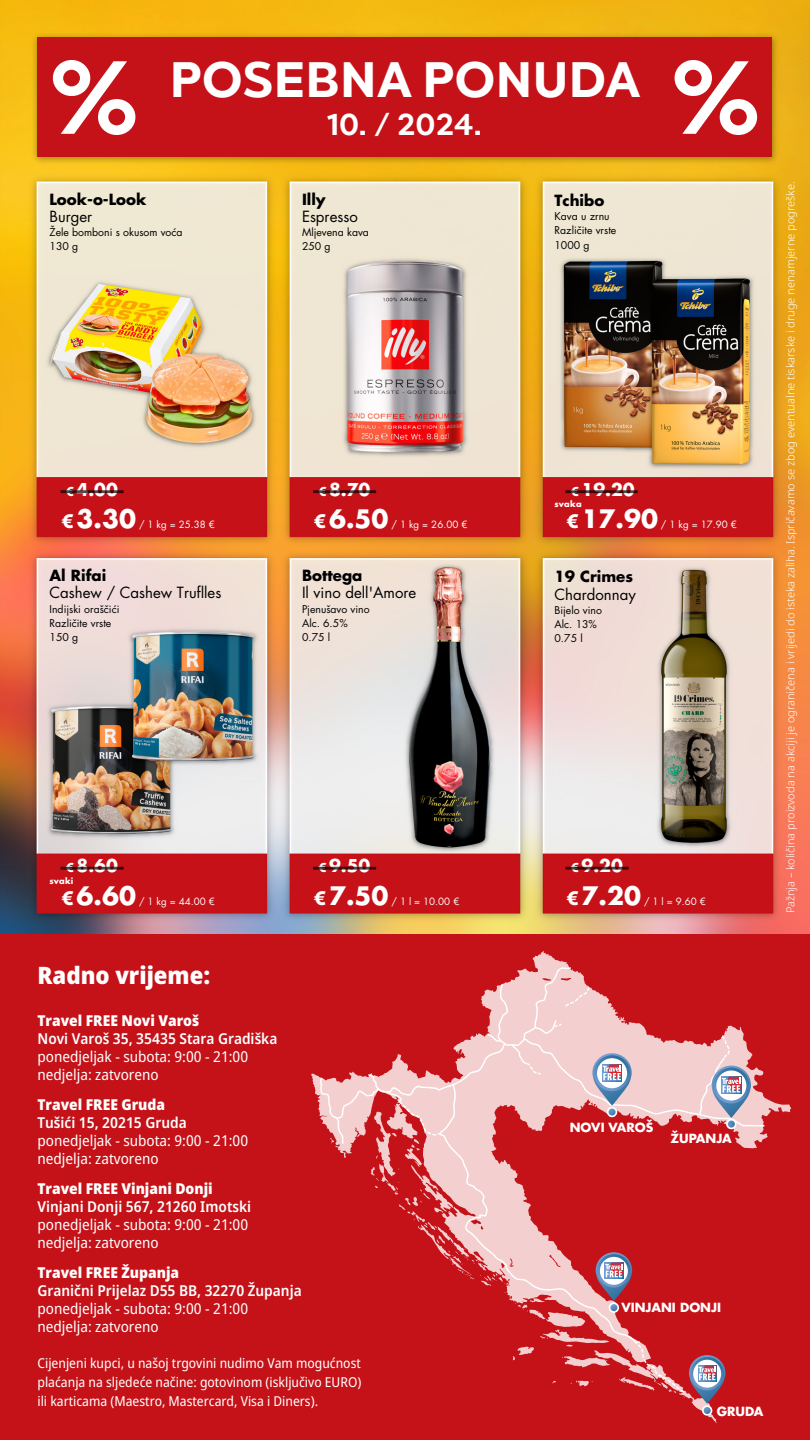
<style>
.page{position:relative;width:810px;height:1440px;background:#fff}
.page>*{position:absolute;margin:0;border:0;box-sizing:border-box;transform-origin:0 0}
.t1{font:700 49.5px "Chronica Pro";letter-spacing:.01em;color:#fff}
.t2{font:700 30px "Chronica Pro";letter-spacing:.01em;color:#fff}
.t3{font:700 24.75px "Futura LT Pro";color:#fff}
.t4{font:900 semi-condensed 24px "Noto Sans";color:#fff}
.t5{font:700 17.25px "Futura LT Pro";color:#fff}
.t6{font:semi-condensed 15px/18px "Noto Sans";color:#fff}
.t7{font:600 semi-condensed 15px "Noto Sans";color:#fff}
.t8{font:900 semi-condensed 15px "Noto Sans";color:#fff}
.t9{font:15px "Futura LT Pro";color:#000}
.t10{font:700 15px "Futura LT Pro";color:#000}
.t11{font:semi-condensed 13.65px/18.8px "Noto Sans";color:#fff;text-align:justify}
.t12{font:700 12.3px "Futura LT Pro";color:#fff}
.t13{font:300 11.02px "Noto Sans";color:#fff}
.t14{font:10.5px/14.2px "Futura LT Pro";color:#000}
.t15{font:9.75px "Futura LT Pro";color:#fff}
.t16{font:700 8.25px "Futura LT Pro";letter-spacing:.025em;color:#fff}
.s1{font-size:12px}
.s2{font-size:18.15px}
.s3{font-size:13.5px}
</style>
<div class="page">
<img style="left:0;top:0;width:810px;height:934px">
<hr style="left:313px;top:867px;width:63px;height:3px;background:#000">
<hr style="left:61px;top:867px;width:63px;height:3px;background:#000">
<hr style="left:566px;top:867px;width:63px;height:3px;background:#000">
<hr style="left:313px;top:490px;width:63px;height:3px;background:#000">
<hr style="left:61px;top:490px;width:63px;height:3px;background:#000">
<hr style="left:566px;top:490px;width:72px;height:3px;background:#000">
<div style="left:0;top:934px;width:810px;height:506px;background:#c51118"></div>
<svg style="left:311px;top:951px;width:480px;height:472px"></svg>
<svg style="left:439px;top:1145px;width:203px;height:199px"></svg>
<svg style="left:319px;top:966px;width:447px;height:179px"></svg>
<div style="left:609px;top:1302px;width:10px;height:11px;border:2px solid #fff;border-radius:50%"></div>
<svg style="left:596px;top:1252px;width:36px;height:60px"></svg>
<div style="left:702px;top:1405px;width:10px;height:11px;border:2px solid #fff;border-radius:50%"></div>
<svg style="left:633px;top:1339px;width:92px;height:76px"></svg>
<img style="left:28px;top:29px;width:754px;height:138px">
<div style="left:38px;top:38px;width:734px;height:120px;background:#c51118"></div>
<svg style="left:53px;top:60px;width:82px;height:75px"></svg>
<svg style="left:675px;top:60px;width:82px;height:75px"></svg>
<h1 class="t1" style="left:170px;top:49px;width:472px">POSEBNA PONUDA</h1>
<h2 class="t2" style="left:327px;top:106px;width:156px">10. / 2024.</h2>
<p class="t10" style="left:50px;top:187px;width:98px">Look-o-Look</p>
<p class="t9" style="left:50px;top:206px;width:44px">Burger</p>
<p class="t14" style="left:50px;top:225px;width:135px">Žele bomboni s okusom voća<br>130 g</p>
<p class="t10" style="left:302px;top:187px;width:25px">Illy</p>
<p class="t9" style="left:302px;top:206px;width:57px">Espresso</p>
<p class="t14" style="left:302px;top:225px;width:69px">Mljevena kava<br>250 g</p>
<p class="t10" style="left:555px;top:189px;width:51px">Tchibo</p>
<p class="t14" style="left:555px;top:209px;width:63px">Kava u zrnu<br>Različite vrste<br>1000 g</p>
<p class="t5" style="left:66px;top:476px;width:54px"><span class="s1">€</span> 4.00</p>
<p class="t5" style="left:318px;top:476px;width:54px"><span class="s1">€</span> 8.70</p>
<p class="t5" style="left:571px;top:476px;width:65px"><span class="s1">€</span> 19.20</p>
<h3 class="t3" style="left:61px;top:500px;width:76px"><span class="s2">€</span>3.30</h3>
<p class="t15" style="left:139px;top:518px;width:77px">/ 1 kg = 25.38 €</p>
<h3 class="t3" style="left:314px;top:500px;width:76px"><span class="s2">€</span>6.50</h3>
<p class="t15" style="left:392px;top:518px;width:77px">/ 1 kg = 26.00 €</p>
<p class="t16" style="left:555px;top:498px;width:29px">svaka</p>
<h3 class="t3" style="left:566px;top:500px;width:93px"><span class="s2">€</span>17.90</h3>
<p class="t15" style="left:661px;top:518px;width:77px">/ 1 kg = 17.90 €</p>
<p class="t10" style="left:50px;top:564px;width:58px">Al Rifai</p>
<p class="t9" style="left:50px;top:583px;width:173px">Cashew / Cashew Truflles</p>
<p class="t14" style="left:50px;top:601px;width:71px">Indijski oraščići<br>Različite vrste<br>150 g</p>
<p class="t10" style="left:302px;top:564px;width:62px">Bottega</p>
<p class="t9" style="left:302px;top:583px;width:116px">Il vino dell'Amore</p>
<p class="t14" style="left:302px;top:601px;width:69px">Pjenušavo vino<br>Alc. 6.5%<br>0.75 l</p>
<p class="t10" style="left:555px;top:565px;width:80px">19 Crimes</p>
<p class="t9" style="left:555px;top:584px;width:83px">Chardonnay</p>
<p class="t14" style="left:555px;top:603px;width:49px">Bijelo vino<br>Alc. 13%<br>0.75 l</p>
<p class="t5" style="left:66px;top:852px;width:54px"><span class="s1">€</span> 8.60</p>
<p class="t5" style="left:318px;top:852px;width:54px"><span class="s1">€</span> 9.50</p>
<p class="t5" style="left:571px;top:852px;width:54px"><span class="s1">€</span> 9.20</p>
<p class="t16" style="left:50px;top:874px;width:25px">svaki</p>
<h3 class="t3" style="left:61px;top:876px;width:76px"><span class="s2">€</span>6.60</h3>
<p class="t15" style="left:139px;top:894px;width:77px">/ 1 kg = 44.00 €</p>
<h3 class="t3" style="left:314px;top:876px;width:76px"><span class="s2">€</span>7.50</h3>
<p class="t15" style="left:392px;top:894px;width:69px">/ 1 l = 10.00 €</p>
<h3 class="t3" style="left:566px;top:876px;width:76px"><span class="s2">€</span>7.20</h3>
<p class="t15" style="left:644px;top:894px;width:63px">/ 1 l = 9.60 €</p>
<h3 class="t4" style="left:38px;top:957px;width:174px">Radno vrijeme:</h3>
<p class="t8" style="left:38px;top:1009px;width:163px">Travel FREE Novi Varoš</p>
<p class="t7" style="left:38px;top:1028px;width:241px">Novi Varoš 35, 35435 Stara Gradiška</p>
<p class="t6" style="left:38px;top:1048px;width:212px">ponedjeljak - subota: 9:00 - 21:00 nedjelja: zatvoreno</p>
<p class="t8" style="left:38px;top:1093px;width:129px">Travel FREE Gruda</p>
<p class="t7" style="left:38px;top:1112px;width:151px">Tušići 15, 20215 Gruda</p>
<p class="t6" style="left:38px;top:1132px;width:212px">ponedjeljak - subota: 9:00 - 21:00 nedjelja: zatvoreno</p>
<p class="t8" style="left:38px;top:1177px;width:177px">Travel FREE Vinjani Donji</p>
<p class="t7" style="left:38px;top:1196px;width:215px">Vinjani Donji 567, 21260 Imotski</p>
<p class="t6" style="left:38px;top:1216px;width:212px">ponedjeljak - subota: 9:00 - 21:00 nedjelja: zatvoreno</p>
<p class="t8" style="left:38px;top:1261px;width:143px">Travel FREE Županja</p>
<p class="t7" style="left:38px;top:1280px;width:266px">Granični Prijelaz D55 BB, 32270 Županja</p>
<p class="t6" style="left:38px;top:1300px;width:212px">ponedjeljak - subota: 9:00 - 21:00 nedjelja: zatvoreno</p>
<p class="t11" style="left:38px;top:1354px;width:325px">Cijenjeni kupci, u našoj trgovini nudimo Vam mogućnost plaćanja na sljedeće načine: gotovinom (isključivo EURO) ili karticama (Maestro, Mastercard, Visa i Diners)<span class="s3">.</span></p>
<p class="t12" style="left:570px;top:1118px;width:85px">NOVI VAROŠ</p>
<p class="t12" style="left:670px;top:1129px;width:63px">ŽUPANJA</p>
<p class="t12" style="left:621px;top:1298px;width:101px">VINJANI DONJI</p>
<p class="t12" style="left:717px;top:1402px;width:48px">GRUDA</p>
<p class="t13" style="left:783px;top:913px;width:734px;rotate:-90deg">Pažnja – količina proizvoda na akciji je ograničena i vrijedi do isteka zaliha. Ispričavamo se zbog eventualne tiskarske i druge nenamjerne pogreške.</p>
</div>
